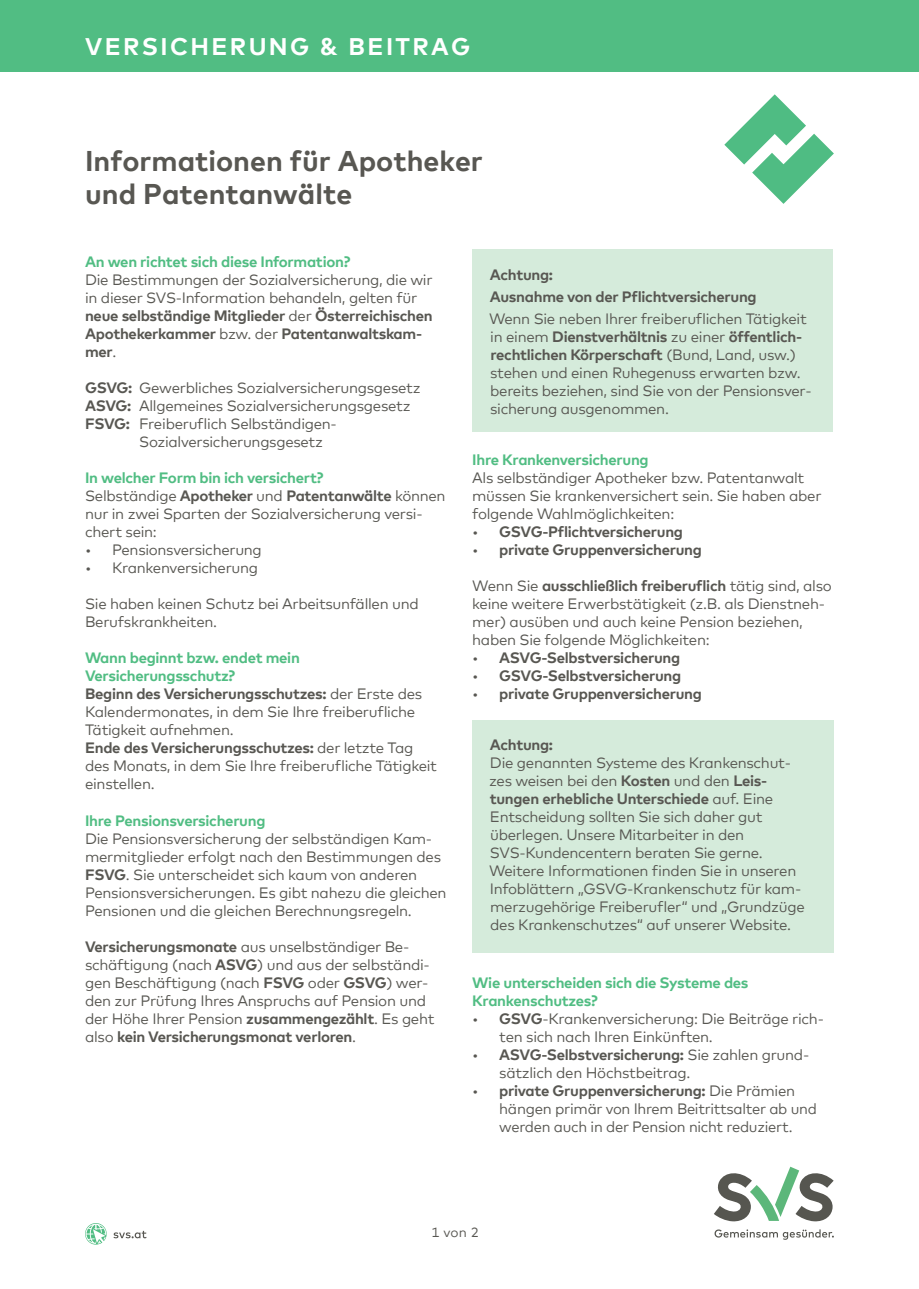
<style>
.page{position:relative;width:919px;height:1289px;background:#fff}
.page>*{position:absolute;margin:0;border:0;box-sizing:border-box;transform-origin:0 0}
.t1{font:700 28.5px/33px "Mark Offc Pro";color:#585752}
.t2{font:700 24px "Mark Offc Pro";letter-spacing:.1em;color:#fff}
.Fließtext{font:15px/18px "Mark Offc Pro";letter-spacing:-.02em;color:#585752}
.Ü4_grün{font:700 15px/18px "Mark Offc Pro";letter-spacing:-.02em;color:#51bd83}
.Fließtext-2{font:700 15px "Mark Offc Pro";letter-spacing:-.02em;color:#585752}
.Fließtext_Kästchen{font:15px/18px "Mark Offc Pro";letter-spacing:-.02em;color:#585752}
.Grundschrift{font:13.5px "Mark Offc Pro";color:#585752}
.s1{font-weight:700}
.s2{font-weight:400}
</style>
<div class="page">
<div style="left:472px;top:250px;width:361px;height:182px;background:#d5ebdb"></div>
<div style="left:472px;top:720px;width:361px;height:232px;background:#d5ebdb"></div>
<div style="left:0;top:0;width:918px;height:72px;background:#51bd83"></div>
<svg style="left:724px;top:94px;width:109px;height:110px"></svg>
<svg style="left:714px;top:1166px;width:119px;height:55px"></svg>
<svg style="left:714px;top:1229px;width:119px;height:10px"></svg>
<svg style="left:85px;top:1223px;width:22px;height:21px"></svg>
<svg style="left:113px;top:1230px;width:34px;height:8px"></svg>
<p class="t2" style="left:85px;top:29px;width:387px">VERSICHERUNG &amp; BEITRAG</p>
<p class="t1" style="left:85px;top:142px;width:399px">Informationen für Apotheker und Patentanwälte</p>
<p class="Ü4_grün" style="left:85px;top:252px;width:267px">An wen richtet sich diese Information?</p>
<p class="Fließtext" style="left:85px;top:270px;width:349px">Die Bestimmungen der Sozialversicherung, die wir in dieser SVS-Information behandeln, gelten für <span class="s1">neue selbständige Mitglieder</span> der <span class="s1">Österreichischen Apothekerkammer</span> bzw. der <span class="s1">Patentanwaltskam&shy;mer</span>.</p>
<p class="Fließtext" style="left:85px;top:378px;width:337px"><span class="s1">GSVG:</span> Gewerbliches Sozialversicherungsgesetz</p>
<p class="Fließtext" style="left:85px;top:396px;width:327px"><span class="s1">ASVG:</span> Allgemeines Sozialversicherungsgesetz</p>
<p class="Fließtext" style="left:139px;top:414px;width:199px;text-indent:-54px"><span class="s1">FSVG:</span> Freiberuflich Selbständigen-<br>Sozialversicherungsgesetz</p>
<p class="Ü4_grün" style="left:85px;top:468px;width:240px">In welcher Form bin ich versichert?</p>
<p class="Fließtext" style="left:85px;top:486px;width:362px">Selbständige <span class="s1">Apotheker</span> und <span class="s1">Patentanwälte</span> können nur in zwei Sparten der Sozialversicherung versi&shy;chert sein:</p>
<p class="Fließtext" style="left:85px;top:540px;width:178px">• Pensionsversicherung</p>
<p class="Fließtext" style="left:85px;top:558px;width:174px">• Krankenversicherung</p>
<p class="Fließtext" style="left:85px;top:594px;width:335px">Sie haben keinen Schutz bei Arbeitsunfällen und<br>Berufskrankheiten.</p>
<p class="Ü4_grün" style="left:85px;top:648px;width:216px">Wann beginnt bzw. endet mein<br>Versicherungsschutz?</p>
<p class="Fließtext" style="left:85px;top:684px;width:339px"><span class="s1">Beginn des Versicherungsschutzes:</span> der Erste des<br>Kalendermonates, in dem Sie Ihre freiberufliche<br>Tätigkeit aufnehmen.</p>
<p class="Fließtext" style="left:85px;top:738px;width:353px"><span class="s1">Ende des Versicherungsschutzes:</span> der letzte Tag des Monats, in dem Sie Ihre freiberufliche Tätigkeit einstellen.</p>
<p class="Ü4_grün" style="left:85px;top:810px;width:182px">Ihre Pensionsversicherung</p>
<p class="Fließtext" style="left:85px;top:828px;width:363px">Die Pensionsversicherung der selbständigen Kam&shy;mermitglieder erfolgt nach den Bestimmungen des <span class="s1">FSVG</span>. Sie unterscheidet sich kaum von anderen Pensionsversicherungen. Es gibt nahezu die gleichen Pensionen und die gleichen Berechnungsregeln.</p>
<p class="Fließtext" style="left:85px;top:936px;width:351px"><span class="s1">Versicherungsmonate</span> aus unselbständiger Be&shy;schäftigung (nach <span class="s1">ASVG</span>) und aus der selbständi&shy;gen Beschäftigung (nach <span class="s1">FSVG</span> oder <span class="s1">GSVG</span>) wer&shy;den zur Prüfung Ihres Anspruchs auf Pension und der Höhe Ihrer Pension <span class="s1">zusammengezählt</span>. Es geht also <span class="s1">kein Versicherungsmonat verloren</span>.</p>
<p class="Fließtext-2" style="left:490px;top:263px;width:65px">Achtung:</p>
<p class="Fließtext-2" style="left:490px;top:285px;width:268px">Ausnahme von der Pflichtversicherung</p>
<p class="Fließtext" style="left:489px;top:309px;width:324px">Wenn Sie neben Ihrer freiberuflichen Tätigkeit in einem <span class="s1">Dienstverhältnis</span> zu einer <span class="s1">öffentlich&shy;rechtlichen Körperschaft</span> (Bund, Land, usw.) stehen und einen Ruhegenuss erwarten bzw. bereits beziehen, sind Sie von der Pensionsver&shy;sicherung ausgenommen.</p>
<p class="Ü4_grün" style="left:472px;top:450px;width:178px">Ihre Krankenversicherung</p>
<p class="Fließtext" style="left:472px;top:468px;width:351px">Als selbständiger Apotheker bzw. Patentanwalt müssen Sie krankenversichert sein. Sie haben aber folgende Wahlmöglichkeiten:</p>
<p class="Fließtext-2" style="left:472px;top:520px;width:212px"><span class="s2">•</span> GSVG-Pflichtversicherung</p>
<p class="Fließtext-2" style="left:472px;top:538px;width:231px"><span class="s2">•</span> private Gruppenversicherung</p>
<p class="Fließtext" style="left:472px;top:576px;width:361px">Wenn Sie <span class="s1">ausschließlich freiberuflich</span> tätig sind, also keine weitere Erwerbstätigkeit (z.B. als Dienstneh&shy;mer) ausüben und auch keine Pension beziehen, haben Sie folgende Möglichkeiten:</p>
<p class="Fließtext-2" style="left:472px;top:646px;width:209px"><span class="s2">•</span> ASVG-Selbstversicherung</p>
<p class="Fließtext-2" style="left:472px;top:664px;width:210px"><span class="s2">•</span> GSVG-Selbstversicherung</p>
<p class="Fließtext-2" style="left:472px;top:682px;width:231px"><span class="s2">•</span> private Gruppenversicherung</p>
<p class="Fließtext-2" style="left:490px;top:733px;width:65px">Achtung:</p>
<p class="Fließtext" style="left:489px;top:752px;width:303px">Die genannten Systeme des Krankenschut&shy;zes weisen bei den <span class="s1">Kosten</span> und den <span class="s1">Leis&shy;tungen erhebliche Unterschiede</span> auf. Eine Entscheidung sollten Sie sich daher gut überlegen. Unsere Mitarbeiter in den SVS-Kundencentern beraten Sie gerne.</p>
<p class="Fließtext_Kästchen" style="left:489px;top:860px;width:317px">Weitere Informationen finden Sie in unseren Infoblättern „GSVG-Krankenschutz für kam&shy;merzugehörige Freiberufler“ und „Grundzüge des Krankenschutzes“ auf unserer Website.</p>
<p class="Ü4_grün" style="left:472px;top:972px;width:278px">Wie unterscheiden sich die Systeme des<br>Krankenschutzes?</p>
<p class="Fließtext" style="left:499px;top:1008px;width:326px;text-indent:-27px">• <span class="s1">GSVG</span>-Krankenversicherung: Die Beiträge rich&shy;ten sich nach Ihren Einkünften.</p>
<p class="Fließtext" style="left:499px;top:1044px;width:311px;text-indent:-27px">• <span class="s1">ASVG-Selbstversicherung:</span> Sie zahlen grund&shy;sätzlich den Höchstbeitrag.</p>
<p class="Fließtext" style="left:499px;top:1080px;width:319px;text-indent:-27px">• <span class="s1">private Gruppenversicherung:</span> Die Prämien hängen primär von Ihrem Beitrittsalter ab und werden auch in der Pension nicht reduziert.</p>
<p class="Grundschrift" style="left:431px;top:1221px;width:49px">1 von 2</p>
</div>
